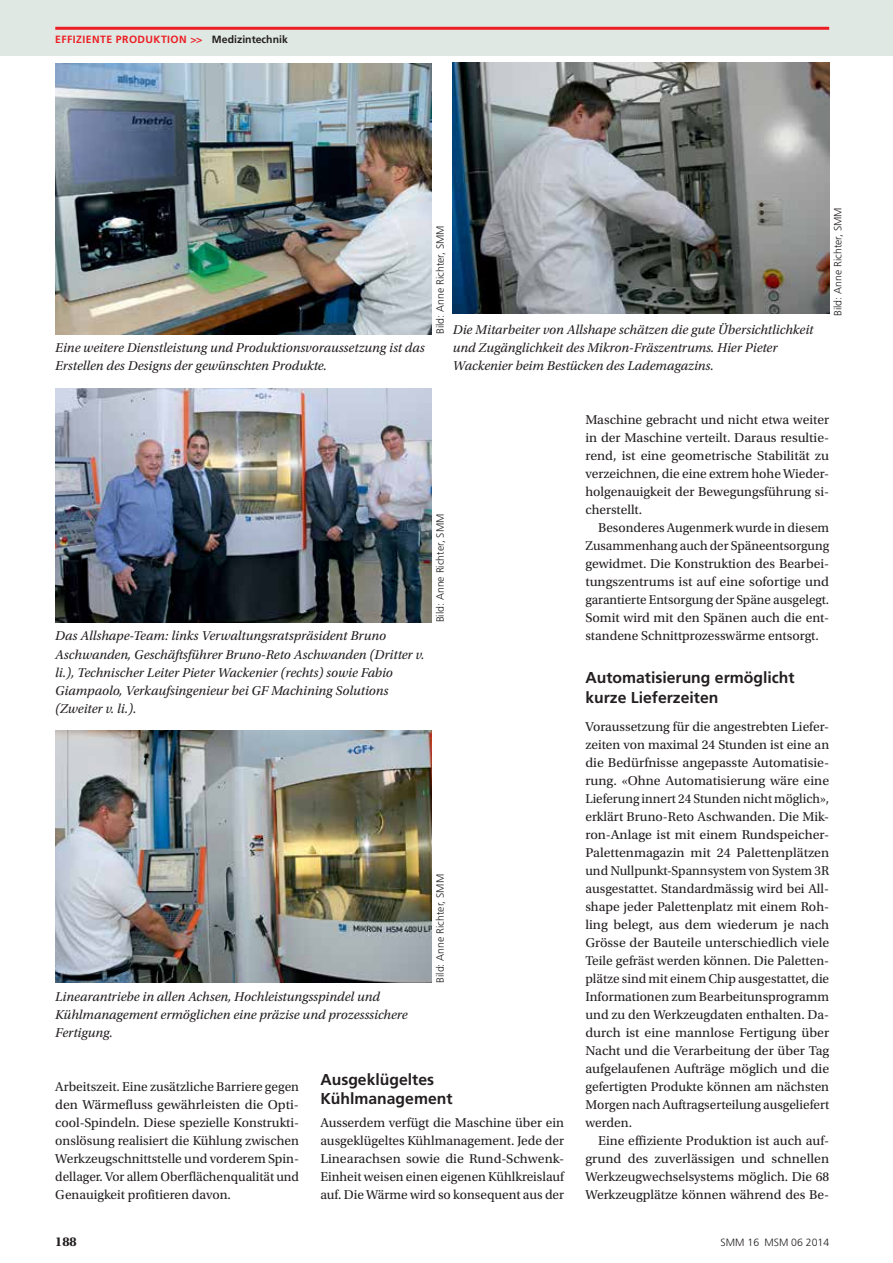
<style>
.page{position:relative;width:893px;height:1263px;background:#fff}
.page>*{position:absolute;margin:0;border:0;box-sizing:border-box;transform-origin:0 0}
.t1{font:700 15.75px/19.5px "Frutiger LT Std";color:#231f20}
.t2{font:13.5px/18px "Utopia Std";color:#231f20;text-align:justify}
.t3{font:italic 13.5px/18px "Utopia Std";color:#231f20}
.t4{font:700 13.5px "Utopia Std";color:#231f20}
.t5{font:300 10.5px "Frutiger LT Std";color:#231f20}
.t6{font:700 10.5px "Frutiger LT Std";letter-spacing:.04em;color:#ed1d24}
.s1{color:#231f20}
</style>
<div class="page">
<div style="left:0;top:0;width:893px;height:55px;background:#dfe8e2"></div>
<hr style="left:55px;top:27px;width:774px;height:3px;background:#ed1d24">
<img style="left:453px;top:63px;width:376px;height:251px">
<img style="left:55px;top:64px;width:377px;height:270px">
<img style="left:55px;top:388px;width:377px;height:234px">
<img style="left:55px;top:731px;width:377px;height:252px">
<p class="t6" style="left:55px;top:33px;width:234px">Effiziente Produktion &gt;&gt; <span class="s1">Medizintechnik</span></p>
<p class="t3" style="left:55px;top:339px;width:371px">Eine weitere Dienstleistung und Produktionsvoraussetzung ist das<br>Erstellen des Designs der gewünschten Produkte.</p>
<p class="t5" style="left:434px;top:334px;width:110px;rotate:-90deg">Bild: Anne Richter, SMM</p>
<p class="t3" style="left:453px;top:321px;width:362px">Die Mitarbeiter von Allshape schätzen die gute Übersichtlichkeit und Zugänglichkeit des Mikron-Fräszentrums. Hier Pieter<br>Wackenier beim Bestücken des Lademagazins.</p>
<p class="t5" style="left:832px;top:316px;width:110px;rotate:-90deg">Bild: Anne Richter, SMM</p>
<p class="t3" style="left:55px;top:627px;width:371px">Das Allshape-Team: links Verwaltungsratspräsident Bruno Aschwanden, Geschäftsführer Bruno-Reto Aschwanden (Dritter v. li.), Technischer Leiter Pieter Wackenier (rechts) sowie Fabio Giampaolo, Verkaufsingenieur bei GF Machining Solutions (Zweiter v. li.).</p>
<p class="t5" style="left:434px;top:622px;width:110px;rotate:-90deg">Bild: Anne Richter, SMM</p>
<p class="t3" style="left:55px;top:988px;width:354px">Linearantriebe in allen Achsen, Hochleistungsspindel und<br>Kühlmanagement ermöglichen eine präzise und prozesssichere<br>Fertigung.</p>
<p class="t5" style="left:434px;top:983px;width:110px;rotate:-90deg">Bild: Anne Richter, SMM</p>
<p class="t2" style="left:55px;top:1078px;width:245px">Arbeitszeit. Eine zusätzliche Barriere gegen den Wärmefluss gewährleisten die Opti&shy;cool-Spindeln. Diese spezielle Konstrukti&shy;onslösung realisiert die Kühlung zwischen Werkzeugschnittstelle und vorderem Spin&shy;dellager. Vor allem Oberflächenqualität und Genauigkeit profitieren davon.</p>
<p class="t1" style="left:320px;top:1070px;width:134px">Ausgeklügeltes<br>Kühlmanagement</p>
<p class="t2" style="left:320px;top:1114px;width:245px">Ausserdem verfügt die Maschine über ein ausgeklügeltes Kühlmanagement. Jede der Linearachsen sowie die Rund-Schwenk-Einheit weisen einen eigenen Kühlkreislauf auf. Die Wärme wird so konsequent aus der</p>
<p class="t2" style="left:585px;top:411px;width:245px">Maschine gebracht und nicht etwa weiter in der Maschine verteilt. Daraus resultie&shy;rend, ist eine geometrische Stabilität zu verzeichnen, die eine extrem hohe Wieder&shy;holgenauigkeit der Bewegungsführung si&shy;cherstellt.</p>
<p class="t2" style="left:585px;top:519px;width:245px;text-indent:13px">Besonderes Augenmerk wurde in diesem Zusammenhang auch der Späneentsorgung gewidmet. Die Konstruktion des Bearbei&shy;tungszentrums ist auf eine sofortige und garantierte Entsorgung der Späne ausgelegt.<br>Somit wird mit den Spänen auch die ent&shy;standene Schnittprozesswärme entsorgt.</p>
<p class="t1" style="left:585px;top:668px;width:211px">Automatisierung ermöglicht kurze Lieferzeiten</p>
<p class="t2" style="left:585px;top:717px;width:245px;text-align:left">Voraussetzung für die angestrebten Liefer&shy;zeiten von maximal 24 Stunden ist eine an die Bedürfnisse angepasste Automatisie&shy;rung. «Ohne Automatisierung wäre eine Lieferung innert 24 Stunden nicht möglich», erklärt Bruno-Reto Aschwanden. Die Mik&shy;ron-Anlage ist mit einem Rundspeicher-Palettenmagazin mit 24 Palettenplätzen und Nullpunkt-Spannsystem von System 3R ausgestattet. Standardmässig wird bei All&shy;shape jeder Palettenplatz mit einem Roh&shy;ling belegt, aus dem wiederum je nach Grösse der Bauteile unterschiedlich viele Teile gefräst werden können. Die Paletten&shy;plätze sind mit einem Chip ausgestattet, die Informationen zum Bearbeitunsprogramm und zu den Werkzeugdaten enthalten. Da&shy;durch ist eine mannlose Fertigung über Nacht und die Verarbeitung der über Tag aufgelaufenen Aufträge möglich und die gefertigten Produkte können am nächsten Morgen nach Auftragserteilung ausgeliefert werden.</p>
<p class="t2" style="left:585px;top:1132px;width:245px;text-indent:13px">Eine effiziente Produktion ist auch auf&shy;grund des zuverlässigen und schnellen Werkzeugwechselsystems möglich. Die 68<br>Werkzeugplätze können während des Be-</p>
<p class="t4" style="left:55px;top:1234px;width:23px">188</p>
<p class="t5" style="left:721px;top:1236px;width:110px">SMM 16 MSM 06 2014</p>
</div>
